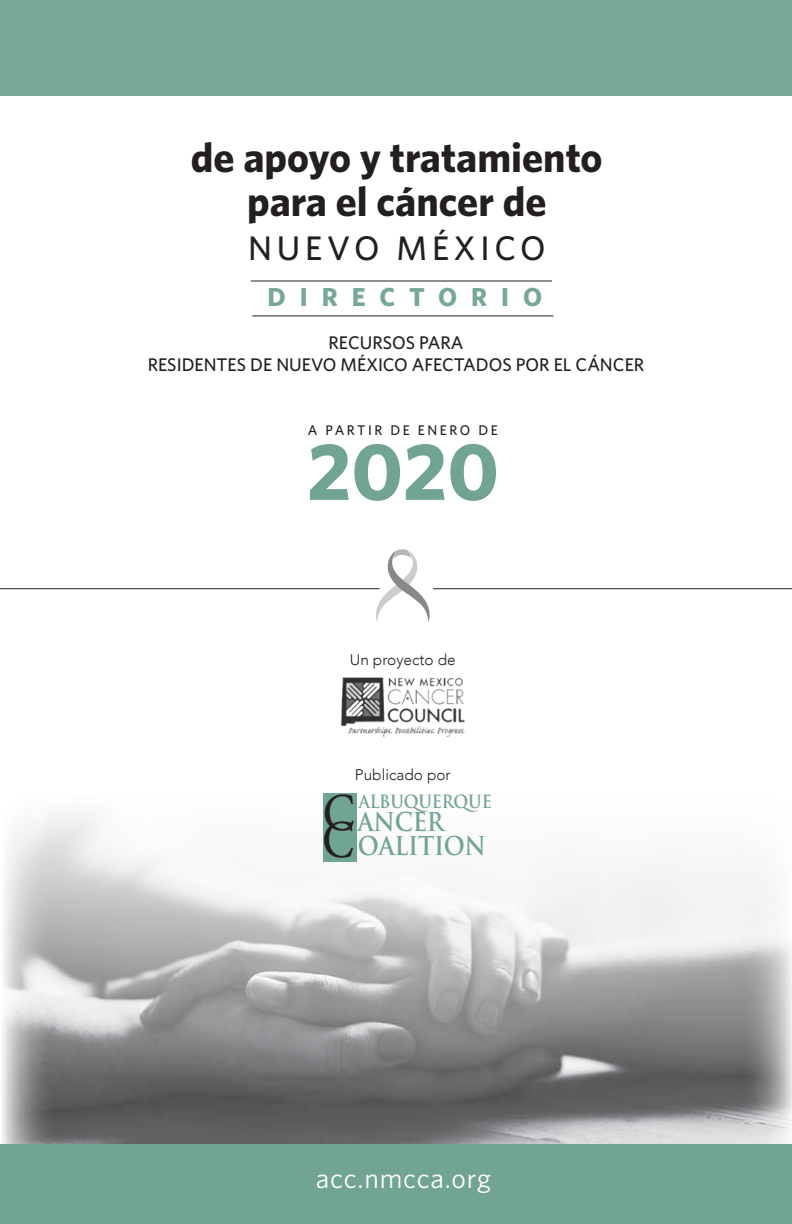
<style>
.page{position:relative;width:792px;height:1224px;background:#fff}
.page>*{position:absolute;margin:0;border:0;box-sizing:border-box;transform-origin:0 0}
.t1{font:700 81.2px "Whitney";color:#71a492}
.t2{font:53.6px "Minion Pro";color:#231f20;scale:.9 1}
.Paragraph_Style1{font:700 41.8px/44px "Whitney";color:#231f20;text-align:center}
.Paragraph_Style1-2{font:500 34.2px "Whitney";letter-spacing:.14em;color:#231f20}
.t3{font:28px "Whitney";letter-spacing:.03em;color:#fff}
.Paragraph_Style3{font:700 26px "Whitney";letter-spacing:.54em;color:#77a796}
.t4{font:700 25.2px "Trajan Pro";letter-spacing:-.01em;color:#71a492;scale:.9 1}
.Paragraph_Style9{font:500 18.4px/22px "Whitney";color:#231f20;text-align:center}
.t5{font:700 17.8px "Trajan Pro";letter-spacing:-.015em;color:#71a492;scale:.9 1}
.Paragraph_Style1-3{font:300 15.4px "Avenir";color:#231f20}
.Paragraph_Style1-4{font:500 14px "Whitney";letter-spacing:.18em;color:#231f20}
</style>
<div class="page">
<div style="left:0;top:0;width:792px;height:95px;background:#77a796"></div>
<hr style="left:252px;top:316px;width:301px;height:1px;background:#231f20">
<hr style="left:251px;top:280px;width:301px;height:2px;background:#231f20">
<img style="left:1px;top:793px;width:791px;height:352px">
<div style="left:0;top:1145px;width:792px;height:79px;background:#71a492"></div>
<svg style="left:374px;top:549px;width:56px;height:73px"></svg>
<hr style="left:0;top:588px;width:380px;height:1px;background:#231f20">
<hr style="left:433px;top:588px;width:359px;height:1px;background:#231f20">
<img style="left:341px;top:677px;width:124px;height:60px">
<div style="left:323px;top:793px;width:33px;height:68px;background:#71a492"></div>
<p class="Paragraph_Style1" style="left:191px;top:135px;width:413px">de apoyo y tratamiento para el cáncer de</p>
<p class="Paragraph_Style1-2" style="left:248px;top:228px;width:299px">NUEVO MÉXICO</p>
<p class="Paragraph_Style3" style="left:268px;top:281px;width:276px">DIRECTORIO</p>
<p class="Paragraph_Style9" style="left:148px;top:331px;width:498px">RECURSOS PARA<br>RESIDENTES DE NUEVO MÉXICO AFECTADOS POR EL CÁNCER</p>
<p class="Paragraph_Style1-4" style="left:308px;top:421px;width:191px">A PARTIR DE ENERO DE</p>
<p class="t1" style="left:307px;top:422px;width:194px">2020</p>
<p class="Paragraph_Style1-3" style="left:350px;top:651px;width:107px">Un proyecto de</p>
<p class="Paragraph_Style1-3" style="left:355px;top:766px;width:97px">Publicado por</p>
<p class="t4" style="left:358px;top:807px;width:97px">ANCER</p>
<p class="t4" style="left:358px;top:831px;width:144px">OALITION</p>
<p class="t2" style="left:323px;top:777px;width:37px">C</p>
<p class="t5" style="left:359px;top:790px;width:149px">ALBUQUERQUE</p>
<p class="t2" style="left:322px;top:804px;width:37px">C</p>
<p class="t3" style="left:316px;top:1162px;width:177px">acc.nmcca.org</p>
</div>
